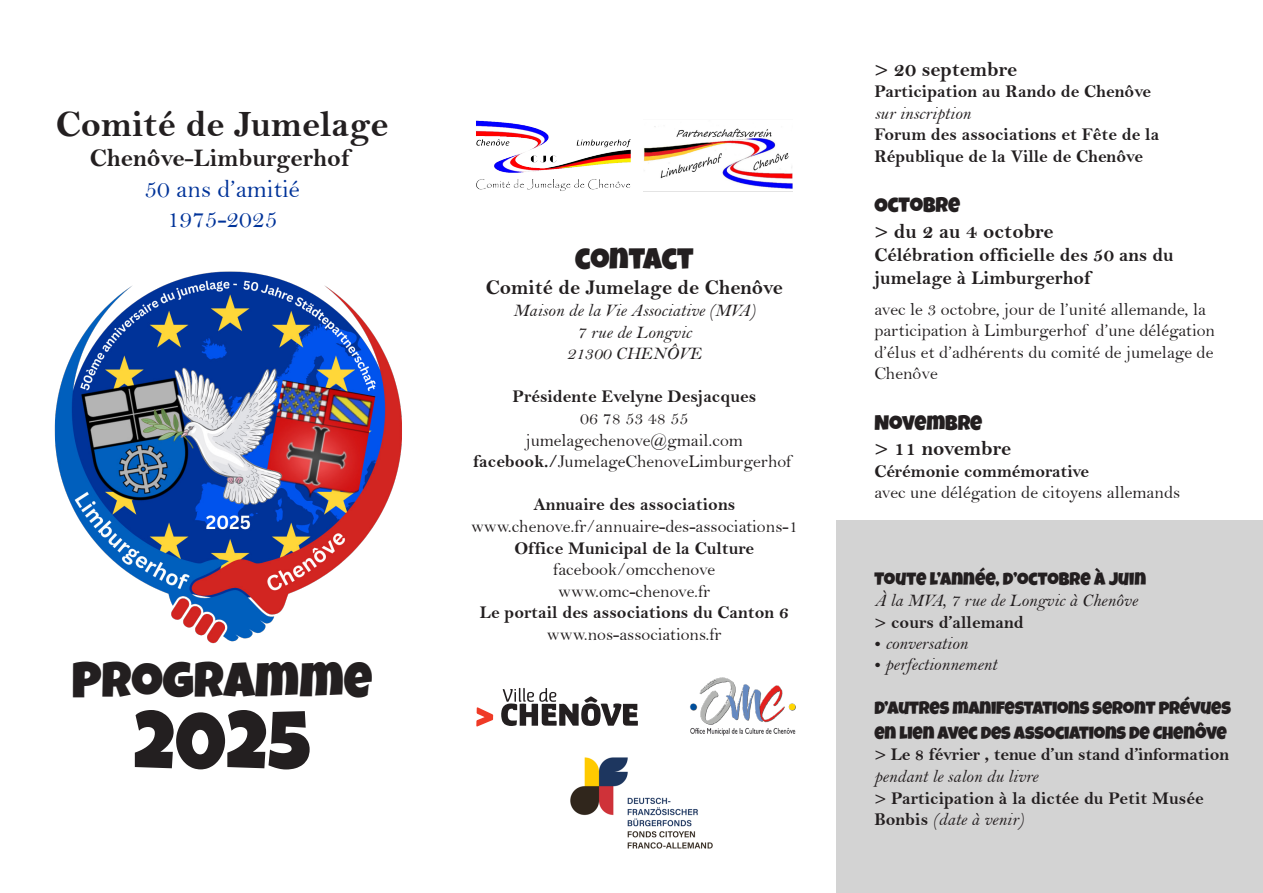
<style>
.page{position:relative;width:1263px;height:893px;background:#fff}
.page>*{position:absolute;margin:0;border:0;box-sizing:border-box;transform-origin:0 0}
.t1{font:81px "Luckiest Guy";color:#231f20}
.t2{font:49.5px "Luckiest Guy";color:#231f20}
.t3{font:37.5px "Bell MT Bold";color:#231f20}
.t4{font:30px "Luckiest Guy";letter-spacing:-.005em;color:#231f20}
.t5{font:25.5px "Bell";color:#039}
.t6{font:25.5px "Bell MT Bold";color:#231f20}
.t7{font:21px "Bell MT Bold";color:#231f20}
.t8{font:21px "Luckiest Guy";letter-spacing:-.005em;color:#231f20}
.t9{font:19.5px/23.4px "Bell MT Bold";color:#231f20}
.t10{font:18px/21.6px "Bell";color:#231f20}
.t11{font:18px/21.6px "Bell MT Bold";color:#231f20}
.t12{font:18px "Bell MT Italic";color:#231f20}
.t13{font:18px/25.2px "Luckiest Guy";letter-spacing:-.01em;color:#231f20}
.s1{font-family:"Bell MT Bold"}
.s2{font-family:"Jaures";font-style:italic}
.s3{font-family:"Bell MT Italic"}
</style>
<div class="page">
<img style="left:476px;top:120px;width:155px;height:71px">
<svg style="left:501px;top:688px;width:137px;height:38px"></svg>
<svg style="left:476px;top:707px;width:17px;height:20px"></svg>
<img style="left:690px;top:677px;width:106px;height:59px">
<div style="left:836px;top:520px;width:427px;height:373px;background:#d3d3d3"></div>
<img style="left:570px;top:757px;width:143px;height:92px">
<img style="left:54px;top:271px;width:348px;height:373px">
<img style="left:643px;top:126px;width:150px;height:66px">
<p class="t3" style="left:56px;top:101px;width:334px">Comité de Jumelage</p>
<p class="t6" style="left:90px;top:143px;width:261px">Chenôve-Limburgerhof</p>
<p class="t5" style="left:144px;top:174px;width:157px">50 ans d’amitié</p>
<p class="t5" style="left:167px;top:204px;width:112px">1975-2025</p>
<p class="t2" style="left:72px;top:648px;width:302px">PROGRAMME</p>
<p class="t1" style="left:134px;top:688px;width:178px">2025</p>
<p class="t4" style="left:575px;top:239px;width:120px">CONTACT</p>
<p class="t7" style="left:486px;top:275px;width:299px">Comité de Jumelage de Chenôve</p>
<p class="t12" style="left:513px;top:299px;width:244px">Maison de la Vie Associative (MVA)</p>
<p class="t12" style="left:577px;top:321px;width:116px">7 rue de Longvic</p>
<p class="t12" style="left:567px;top:343px;width:136px">21300 CHENÔVE</p>
<p class="t11" style="left:512px;top:386px;width:245px">Présidente Evelyne Desjacques</p>
<p class="t10" style="left:580px;top:407px;width:109px">06 78 53 48 55</p>
<p class="t10" style="left:526px;top:429px;width:219px">jumelagechenove@gmail.com</p>
<p class="t10" style="left:473px;top:451px;width:319px"><span class="s1">facebook./</span>JumelageChenoveLimburgerhof</p>
<p class="t11" style="left:533px;top:494px;width:203px">Annuaire des associations</p>
<p class="t10" style="left:471px;top:515px;width:328px">www.chenove.fr/annuaire-des-associations-1</p>
<p class="t11" style="left:514px;top:537px;width:241px">Office Municipal de la Culture</p>
<p class="t10" style="left:553px;top:559px;width:164px">facebook/omcchenove</p>
<p class="t10" style="left:558px;top:580px;width:154px">www.omc-chenove.fr</p>
<p class="t11" style="left:480px;top:602px;width:310px">Le portail des associations du Canton 6</p>
<p class="t10" style="left:547px;top:623px;width:176px">www.nos-associations.fr</p>
<p class="t7" style="left:874px;top:56px;width:144px">&gt; 20 septembre</p>
<p class="t11" style="left:874px;top:81px;width:278px">Participation au Rando de Chenôve</p>
<p class="t12" style="left:874px;top:102px;width:98px">sur inscription</p>
<p class="t11" style="left:874px;top:124px;width:286px">Forum des associations et Fête de la<br>République de la Ville de Chenôve</p>
<p class="t8" style="left:874px;top:191px;width:88px">OCTOBRE</p>
<p class="t7" style="left:874px;top:218px;width:181px">&gt; du 2 au 4 octobre</p>
<p class="t9" style="left:874px;top:243px;width:301px">Célébration officielle des 50 ans du jumelage à Limburgerhof</p>
<p class="t10" style="left:874px;top:298px;width:342px">avec le 3 octobre, jour de l’unité allemande, la participation à Limburgerhof d’une délégation d’élus et d’adhérents du comité de jumelage de Chenôve</p>
<p class="t8" style="left:874px;top:409px;width:110px">NOVEMBRE</p>
<p class="t7" style="left:874px;top:436px;width:138px">&gt; 11 novembre</p>
<p class="t11" style="left:874px;top:460px;width:216px">Cérémonie commémorative</p>
<p class="t10" style="left:874px;top:481px;width:307px">avec une délégation de citoyens allemands</p>
<p class="t13" style="left:874px;top:566px;width:273px">TOUTE L’ANNÉE, D’OCTOBRE À JUIN</p>
<p class="t12" style="left:874px;top:590px;width:265px">À la MVA, 7 rue de Longvic à Chenôve</p>
<p class="t11" style="left:874px;top:611px;width:151px">&gt; cours d’allemand</p>
<p class="t12" style="left:874px;top:632px;width:95px"><span class="s2">•</span> conversation</p>
<p class="t12" style="left:874px;top:654px;width:124px"><span class="s2">•</span> perfectionnement</p>
<p class="t13" style="left:874px;top:695px;width:358px">D’AUTRES MANIFESTATIONS SERONT PRÉVUES<br>EN LIEN AVEC DES ASSOCIATIONS DE CHENÔVE</p>
<p class="t11" style="left:874px;top:744px;width:356px">&gt; Le 8 février , tenue d’un stand d’information</p>
<p class="t12" style="left:874px;top:765px;width:165px">pendant le salon du livre</p>
<p class="t11" style="left:874px;top:787px;width:331px">&gt; Participation à la dictée du Petit Musée<br>Bonbis <span class="s3">(date à venir)</span></p>
</div>
